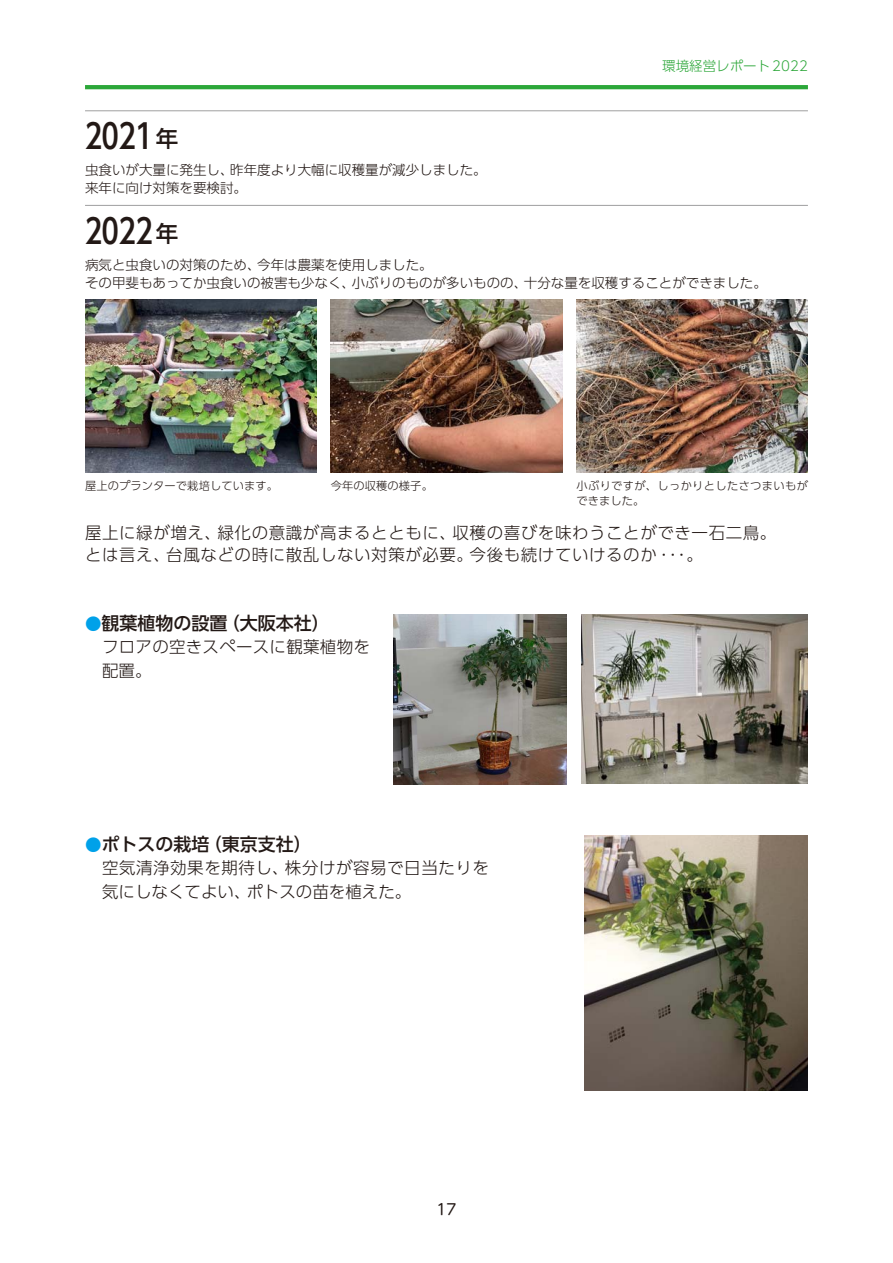
<style>
.page{position:relative;width:893px;height:1263px;background:#fff}
.page>*{position:absolute;margin:0;border:0;box-sizing:border-box;transform-origin:0 0}
.t1{font:33.75px "UD Shin Go NT Pro Medium 90 msp RKSJ H";color:#231916}
.t2{font:18px "UD Shin Go Pro Medium 90 msp RKSJ H";color:#231916}
.t3{font:16.5px/24px "UD Shin Go Pro Light 90 msp RKSJ H";letter-spacing:.035em;color:#231916}
.t4{font:16.5px/24px "UD Shin Go Pro Light 90 msp RKSJ H";letter-spacing:.015em;color:#231916}
.t5{font:15px "UD Shin M Go Pro Regular 90 msp RKSJ H";color:#231916}
.t6{font:13.5px/18px "UD Shin Go Pro Light 90 msp RKSJ H";color:#231916}
.t7{font:13.5px "UD Shin Go Pro Light 90 msp RKSJ H";color:#2ca739}
.t8{font:11.25px/15px "UD Shin Go Pro Light 90 msp RKSJ H";letter-spacing:.03em;color:#231916}
.t9{font:11.25px "UD Shin Go Pro Light 90 msp RKSJ H";letter-spacing:.01em;color:#231916}
.s1{font-size:22.5px}
.s2{font-family:"UD Shin Go Pro Light 90 msp RKSJ H";font-size:16.5px;color:#00a1e9}
</style>
<div class="page">
<hr style="left:85px;top:85px;width:723px;height:4px;background:#2ca739">
<img style="left:585px;top:836px;width:223px;height:255px">
<img style="left:582px;top:614px;width:226px;height:169px">
<img style="left:393px;top:614px;width:173px;height:170px">
<img style="left:576px;top:300px;width:232px;height:173px">
<img style="left:331px;top:300px;width:231px;height:173px">
<img style="left:85px;top:300px;width:231px;height:173px">
<hr style="left:85px;top:110px;width:723px;height:1px;background:#9f9fa0">
<hr style="left:85px;top:205px;width:723px;height:1px;background:#9f9fa0">
<h1 class="t1" style="left:85px;top:124px;width:95px">2021<span class="s1">年</span></h1>
<p class="t6" style="left:85px;top:163px;width:403px">虫食いが大量に発生し、昨年度より大幅に収穫量が減少しました。来年に向け対策を要検討。</p>
<h1 class="t1" style="left:85px;top:219px;width:95px">2022<span class="s1">年</span></h1>
<p class="t7" style="left:662px;top:61px;width:147px">環境経営レポート2022</p>
<p class="t6" style="left:85px;top:257px;width:683px">病気と虫食いの対策のため、今年は農薬を使用しました。<br>その甲斐もあってか虫食いの被害も少なく、小ぶりのものが多いものの、十分な量を収穫することができました。</p>
<p class="t9" style="left:85px;top:482px;width:195px">屋上のプランターで栽培しています。</p>
<p class="t9" style="left:331px;top:482px;width:104px">今年の収穫の様子。</p>
<p class="t8" style="left:576px;top:480px;width:233px">小ぶりですが、しっかりとしたさつまいもができました。</p>
<p class="t3" style="left:85px;top:523px;width:693px;line-height:22.5px">屋上に緑が増え、緑化の意識が高まるとともに、収穫の喜びを味わうことができ一石二鳥。とは言え、台風などの時に散乱しない対策が必要。今後も続けていけるのか･･･。</p>
<p class="t2" style="left:85px;top:616px;width:246px"><span class="s2">●</span>観葉植物の設置（大阪本社）</p>
<p class="t4" style="left:102px;top:637px;width:269px">フロアの空きスペースに観葉植物を配置。</p>
<p class="t2" style="left:85px;top:838px;width:228px"><span class="s2">●</span>ポトスの栽培（東京支社）</p>
<p class="t3" style="left:102px;top:858px;width:388px">空気清浄効果を期待し、株分けが容易で日当たりを気にしなくてよい、ポトスの苗を植えた。</p>
<p class="t5" style="left:437px;top:1204px;width:21px">17</p>
</div>
